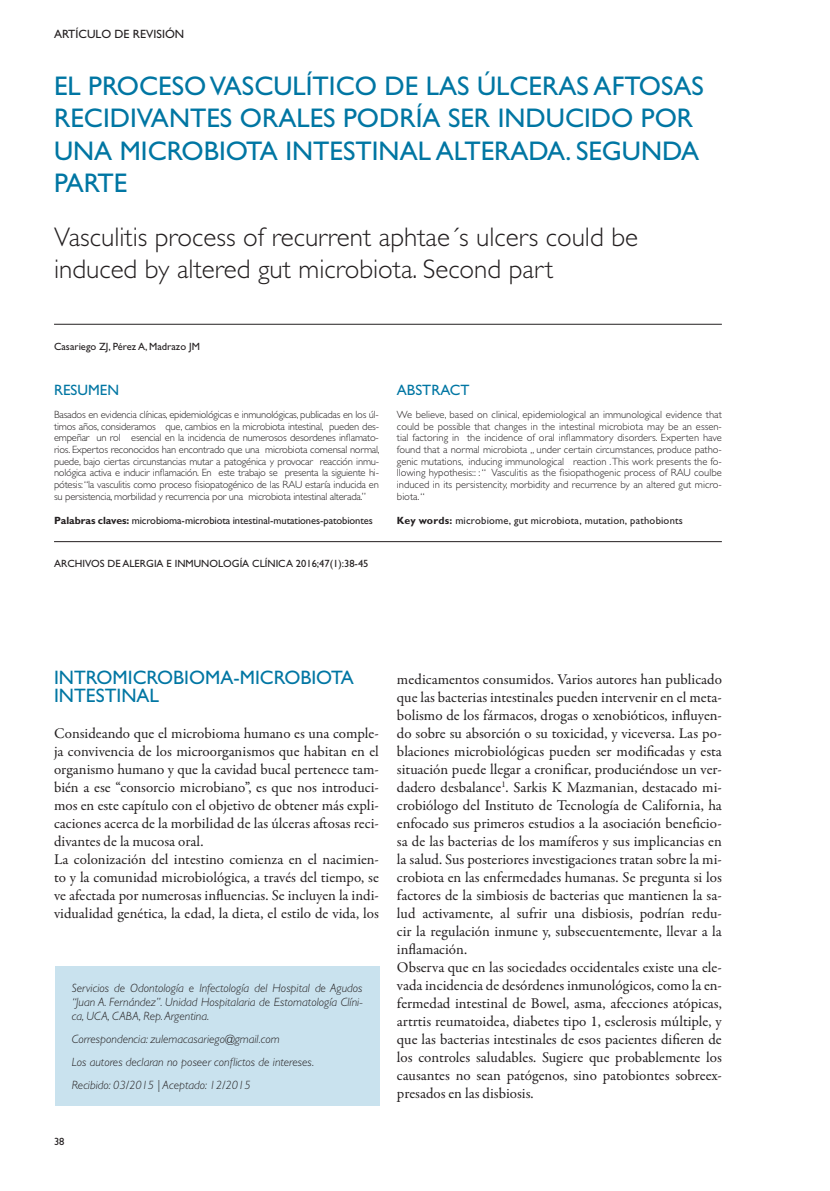
<style>
.page{position:relative;width:830px;height:1191px;background:#fff}
.page>*{position:absolute;margin:0;border:0;box-sizing:border-box;transform-origin:0 0}
.t1{font:27px/32.4px "Gill Sans Std";color:#0076a3}
.t2{font:300 27px/32.4px "Gill Sans Std";color:#231f20}
.t3{font:19.5px/18px "Gill Sans Std";color:#0076a3}
.t4{font:15px/18px "Garamond Premr Pro";color:#231f20}
.t5{font:15px "Gill Sans Std";color:#0076a3}
.t6{font:italic 300 12px/14.4px "Gill Sans Std";color:#231f20;text-align:justify}
.t7{font:12px "Gill Sans Std";color:#231f20}
.t8{font:300 10.5px/11.7px "Gill Sans Std";color:#231f20;text-align:justify}
.t9{font:10.5px "Gill Sans Std";color:#231f20}
.t10{font:10.5px "Gill Sans Std";letter-spacing:.02em;color:#231f20}
.s1{font-weight:700}
</style>
<div class="page">
<hr style="left:54px;top:324px;width:667px;height:1px;background:#231f20">
<hr style="left:54px;top:541px;width:667px;height:1px;background:#231f20">
<div style="left:55px;top:966px;width:324px;height:140px;background:#c9e2ee"></div>
<p class="t7" style="left:54px;top:27px;width:132px">ARTÍCULO DE REVISIÓN</p>
<h1 class="t1" style="left:54px;top:70px;width:651px">EL PROCESO VASCULÍTICO DE LAS ÚLCERAS AFTOSAS RECIDIVANTES ORALES PODRÍA SER INDUCIDO POR UNA MICROBIOTA INTESTINAL ALTERADA. SEGUNDA PARTE</h1>
<h1 class="t2" style="left:54px;top:221px;width:585px">Vasculitis process of recurrent aphtae´s ulcers could be induced by altered gut microbiota. Second part</h1>
<p class="t9" style="left:54px;top:340px;width:147px">Casariego ZJ, Pérez A, Madrazo JM</p>
<p class="t5" style="left:54px;top:381px;width:66px">RESUMEN</p>
<p class="t8" style="left:54px;top:409px;width:327px">Basados en evidencia clínicas, epidemiológicas e inmunológicas, publicadas en los úl&shy;timos años, consideramos que, cambios en la microbiota intestinal, pueden des&shy;empeñar un rol esencial en la incidencia de numerosos desordenes inflamato&shy;rios. Expertos reconocidos han encontrado que una microbiota comensal normal, puede, bajo ciertas circunstancias mutar a patogénica y provocar reacción inmu&shy;nológica activa e inducir inflamación. En este trabajo se presenta la siguiente hi&shy;pótesis: “la vasculitis como proceso fisiopatogénico de las RAU estaría inducida en su persistencia, morbilidad y recurrencia por una microbiota intestinal alterada.”</p>
<p class="t9" style="left:54px;top:514px;width:320px"><span class="s1">Palabras claves:</span> microbioma-microbiota intestinal-mutationes-patobiontes</p>
<p class="t9" style="left:54px;top:558px;width:316px">ARCHIVOS DE ALERGIA E INMUNOLOGÍA CLÍNICA 2016;47(1):38-45</p>
<p class="t5" style="left:397px;top:381px;width:74px">ABSTRACT</p>
<p class="t8" style="left:397px;top:409px;width:326px">We believe, based on clinical, epidemiological an immunological evidence that could be possible that changes in the intestinal microbiota may be an essen&shy;tial factoring in the incidence of oral inflammatory disorders. Experten have found that a normal microbiota ,, under certain circumstances, produce patho&shy;genic mutations, inducing immunological reaction . This work presents the fo&shy;llowing hypothesis:: : “ Vasculitis as the fisiopathogenic process of RAU coulbe induced in its persistencity, morbidity and recurrence by an altered gut micro&shy;biota. “</p>
<p class="t10" style="left:397px;top:514px;width:287px"><span class="s1">Key words:</span> microbiome, gut microbiota, mutation, pathobionts</p>
<h2 class="t3" style="left:54px;top:669px;width:301px">INTROMICROBIOMA-MICROBIOTA<br>INTESTINAL</h2>
<p class="t4" style="left:54px;top:725px;width:326px">Consideando que el microbioma humano es una comple&shy;ja convivencia de los microorganismos que habitan en el organismo humano y que la cavidad bucal pertenece tam&shy;bién a ese “consorcio microbiano”, es que nos introduci&shy;mos en este capítulo con el objetivo de obtener más expli&shy;caciones acerca de la morbilidad de las úlceras aftosas reci&shy;divantes de la mucosa oral.<br>La colonización del intestino comienza en el nacimien&shy;to y la comunidad microbiológica, a través del tiempo, se ve afectada por numerosas influencias. Se incluyen la indi&shy;vidualidad genética, la edad, la dieta, el estilo de vida, los</p>
<p class="t6" style="left:72px;top:980px;width:292px">Servicios de Odontología e Infectología del Hospital de Agudos “Juan A. Fernández”. Unidad Hospitalaria de Estomatología Clíni&shy;ca, UCA, CABA, Rep. Argentina.</p>
<p class="t6" style="left:72px;top:1028px;width:244px;line-height:23px;text-align:left">Correspondencia: zulemacasariego@gmail.com<br>Los autores declaran no poseer conflictos de intereses.<br>Recibido: 03/2015 | Aceptado: 12/2015</p>
<p class="t9" style="left:54px;top:1135px;width:12px">38</p>
<p class="t4" style="left:397px;top:671px;width:326px">medicamentos consumidos. Varios autores han publicado que las bacterias intestinales pueden intervenir en el meta&shy;bolismo de los fármacos, drogas o xenobióticos, influyen&shy;do sobre su absorción o su toxicidad, y viceversa. Las po&shy;blaciones microbiológicas pueden ser modificadas y esta situación puede llegar a cronificar, produciéndose un ver&shy;dadero desbalance<sup>1</sup>. Sarkis K Mazmanian, destacado mi&shy;crobiólogo del Instituto de Tecnología de California, ha enfocado sus primeros estudios a la asociación beneficio&shy;sa de las bacterias de los mamíferos y sus implicancias en la salud. Sus posteriores investigaciones tratan sobre la mi&shy;crobiota en las enfermedades humanas. Se pregunta si los factores de la simbiosis de bacterias que mantienen la sa&shy;lud activamente, al sufrir una disbiosis, podrían redu&shy;cir la regulación inmune y, subsecuentemente, llevar a la inflamación.<br>Observa que en las sociedades occidentales existe una ele&shy;vada incidencia de desórdenes inmunológicos, como la en&shy;fermedad intestinal de Bowel, asma, afecciones atópicas, artrtis reumatoidea, diabetes tipo 1, esclerosis múltiple, y que las bacterias intestinales de esos pacientes difieren de los controles saludables. Sugiere que probablemente los causantes no sean patógenos, sino patobiontes sobreex&shy;presados en las disbiosis.</p>
</div>
